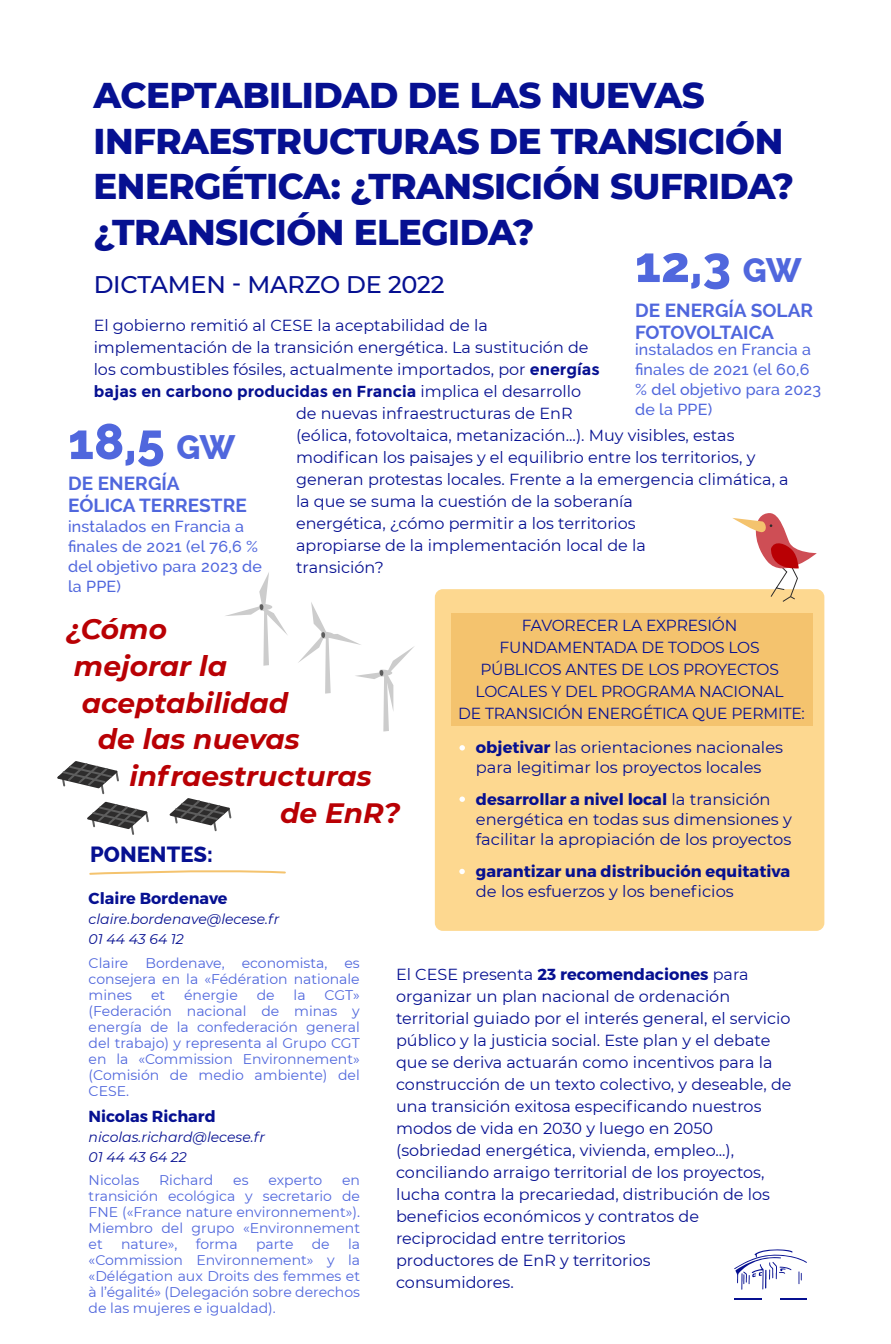
<style>
.page{position:relative;width:891px;height:1344px;background:#fff}
.page>*{position:absolute;margin:0;border:0;box-sizing:border-box;transform-origin:0 0}
.t1{font:800 50px "Raleway";color:#5067dd}
.t2{font:800 36.6px/45.4px "Montserrat";letter-spacing:-.015em;color:#061091}
.t3{font:italic 700 28px "Montserrat";color:#b90004}
.t4{font:500 24px "Montserrat";letter-spacing:-.01em;color:#061091}
.t5{font:800 22px "Raleway";color:#061091}
.t6{font:700 19px/22px "Raleway";color:#5067dd}
.t7{font:16px/22px "Montserrat";color:#061091}
.t8{font:500 16px/20px "Raleway";letter-spacing:.015em;color:#5067dd}
.t9{font:700 16px "Montserrat";color:#061091}
.t10{font:14px/16px "Montserrat";color:#5067dd;text-align:justify}
.t11{font:italic 14px/20px "Montserrat";color:#061091}
.s1{font-size:34px}
.s2{font-weight:700}
.s3{font-weight:400}
</style>
<div class="page">
<svg style="left:57px;top:761px;width:92px;height:74px"></svg>
<svg style="left:169px;top:798px;width:63px;height:34px"></svg>
<svg style="left:298px;top:602px;width:116px;height:129px"></svg>
<svg style="left:225px;top:572px;width:63px;height:94px"></svg>
<svg style="left:734px;top:1298px;width:27px;height:1px"></svg>
<svg style="left:780px;top:1298px;width:26px;height:1px"></svg>
<svg style="left:734px;top:1249px;width:72px;height:40px"></svg>
<svg style="left:89px;top:870px;width:197px;height:5px"></svg>
<div style="left:434px;top:589px;width:390px;height:342px;background:#fdd890;border-radius:8px"></div>
<div style="left:451px;top:613px;width:360px;height:112px;background:#f4c36e"></div>
<svg style="left:459px;top:745px;width:5px;height:5px"></svg>
<svg style="left:459px;top:796px;width:5px;height:6px"></svg>
<svg style="left:459px;top:869px;width:5px;height:5px"></svg>
<svg style="left:732px;top:513px;width:84px;height:89px"></svg>
<h2 class="t2" style="left:93px;top:70px;width:701px">ACEPTABILIDAD DE LAS NUEVAS<br>INFRAESTRUCTURAS DE TRANSICIÓN<br>ENERGÉTICA: ¿TRANSICIÓN SUFRIDA? ¿TRANSICIÓN ELEGIDA?</h2>
<h3 class="t4" style="left:94px;top:267px;width:352px">DICTAMEN - MARZO DE 2022</h3>
<h1 class="t1" style="left:634px;top:236px;width:168px">12,3 <span class="s1">GW</span></h1>
<p class="t6" style="left:634px;top:300px;width:180px">DE ENERGÍA SOLAR<br>FOTOVOLTAICA</p>
<p class="t8" style="left:634px;top:339px;width:187px">instalados en Francia a finales de 2021 (el 60,6 % del objetivo para 2023 de la PPE)</p>
<p class="t7" style="left:94px;top:314px;width:395px">El gobierno remitió al CESE la aceptabilidad de la</p>
<p class="t7" style="left:94px;top:336px;width:496px">implementación de la transición energética. La sustitución de</p>
<p class="t7" style="left:94px;top:358px;width:507px">los combustibles fósiles, actualmente importados, por <span class="s2">energías</span></p>
<p class="t9" style="left:94px;top:382px;width:488px">bajas en carbono producidas en Francia <span class="s3">implica el desarrollo</span></p>
<p class="t7" style="left:296px;top:402px;width:278px">de nuevas infraestructuras de EnR</p>
<p class="t7" style="left:296px;top:424px;width:440px">(eólica, fotovoltaica, metanización...). Muy visibles, estas</p>
<p class="t7" style="left:296px;top:446px;width:460px">modifican los paisajes y el equilibrio entre los territorios, y</p>
<p class="t7" style="left:296px;top:468px;width:494px">generan protestas locales. Frente a la emergencia climática, a</p>
<p class="t7" style="left:296px;top:490px;width:338px">la que se suma la cuestión de la soberanía</p>
<p class="t7" style="left:296px;top:512px;width:341px">energética, ¿cómo permitir a los territorios</p>
<p class="t7" style="left:296px;top:534px;width:351px">apropiarse de la implementación local de la</p>
<p class="t7" style="left:296px;top:556px;width:89px">transición?</p>
<h1 class="t1" style="left:68px;top:413px;width:169px">18,5 <span class="s1">GW</span></h1>
<p class="t6" style="left:68px;top:473px;width:180px">DE ENERGÍA<br>EÓLICA TERRESTRE</p>
<p class="t8" style="left:68px;top:516px;width:195px">instalados en Francia a finales de 2021 (el 76,6 % del objetivo para 2023 de la PPE)</p>
<h3 class="t3" style="left:66px;top:609px;width:103px">¿Cómo</h3>
<h3 class="t3" style="left:74px;top:645px;width:154px">mejorar la</h3>
<h3 class="t3" style="left:82px;top:682px;width:208px">aceptabilidad</h3>
<h3 class="t3" style="left:98px;top:719px;width:203px">de las nuevas</h3>
<h3 class="t3" style="left:129px;top:756px;width:244px">infraestructuras</h3>
<h3 class="t3" style="left:280px;top:792px;width:121px">de EnR?</h3>
<h3 class="t5" style="left:90px;top:841px;width:124px">PONENTES:</h3>
<p class="t9" style="left:89px;top:888px;width:140px">Claire Bordenave</p>
<p class="t11" style="left:89px;top:908px;width:192px">claire.bordenave@lecese.fr<br>01 44 43 64 12</p>
<p class="t7" style="left:458px;top:614px;width:348px;text-align:center">FAVORECER LA EXPRESIÓN<br>FUNDAMENTADA DE TODOS LOS<br>PÚBLICOS ANTES DE LOS PROYECTOS<br>LOCALES Y DEL PROGRAMA NACIONAL<br>DE TRANSICIÓN ENERGÉTICA QUE PERMITE:</p>
<p class="t7" style="left:475px;top:737px;width:308px;line-height:20px"><span class="s2">objetivar</span> las orientaciones nacionales para legitimar los proyectos locales</p>
<p class="t7" style="left:475px;top:789px;width:317px;line-height:20px"><span class="s2">desarrollar a nivel local</span> la transición energética en todas sus dimensiones y facilitar la apropiación de los proyectos</p>
<p class="t9" style="left:475px;top:861px;width:316px">garantizar una distribución equitativa</p>
<p class="t7" style="left:475px;top:880px;width:259px">de los esfuerzos y los beneficios</p>
<p class="t10" style="left:89px;top:954px;width:272px">Claire Bordenave, economista, es consejera en la «Fédération nationale mines</p>
<p class="t10" style="left:151px;top:986px;width:16px">et</p>
<p class="t10" style="left:184px;top:986px;width:55px">énergie</p>
<p class="t10" style="left:256px;top:986px;width:19px">de</p>
<p class="t10" style="left:293px;top:986px;width:14px">la</p>
<p class="t10" style="left:89px;top:986px;width:272px;text-indent:236px">CGT» (Federación nacional de minas y energía de la confederación general del trabajo) y representa al Grupo CGT en la «Commission Environnement» (Comisión de medio ambiente) del CESE.</p>
<p class="t9" style="left:89px;top:1106px;width:128px">Nicolas Richard</p>
<p class="t11" style="left:89px;top:1126px;width:178px">nicolas.richard@lecese.fr<br>01 44 43 64 22</p>
<p class="t10" style="left:89px;top:1171px;width:52px">Nicolas</p>
<p class="t10" style="left:159px;top:1171px;width:56px">Richard</p>
<p class="t10" style="left:233px;top:1171px;width:17px">es</p>
<p class="t10" style="left:268px;top:1171px;width:55px">experto</p>
<p class="t10" style="left:89px;top:1171px;width:273px;text-indent:253px">en transición ecológica y secretario de FNE («France nature environnement»).<br>Miembro del grupo «Environnement et</p>
<p class="t10" style="left:121px;top:1235px;width:58px">nature»,</p>
<p class="t10" style="left:196px;top:1235px;width:44px">forma</p>
<p class="t10" style="left:256px;top:1235px;width:39px">parte</p>
<p class="t10" style="left:311px;top:1235px;width:19px">de</p>
<p class="t10" style="left:89px;top:1235px;width:273px;text-indent:259px">la «Commission Environnement» y la «Délégation aux Droits des femmes et à l’égalité» (Delegación sobre derechos de las mujeres e igualdad).</p>
<p class="t7" style="left:396px;top:962px;width:397px">El CESE presenta <span class="s2">23 recomendaciones</span> para organizar un plan nacional de ordenación territorial guiado por el interés general, el servicio público y la justicia social. Este plan y el debate que se deriva actuarán como incentivos para la construcción de un texto colectivo, y deseable, de una transición exitosa especificando nuestros modos de vida en 2030 y luego en 2050 (sobriedad energética, vivienda, empleo...), conciliando arraigo territorial de los proyectos, lucha contra la precariedad, distribución de los beneficios económicos y contratos de reciprocidad entre territorios<br>productores de EnR y territorios<br>consumidores.</p>
</div>
